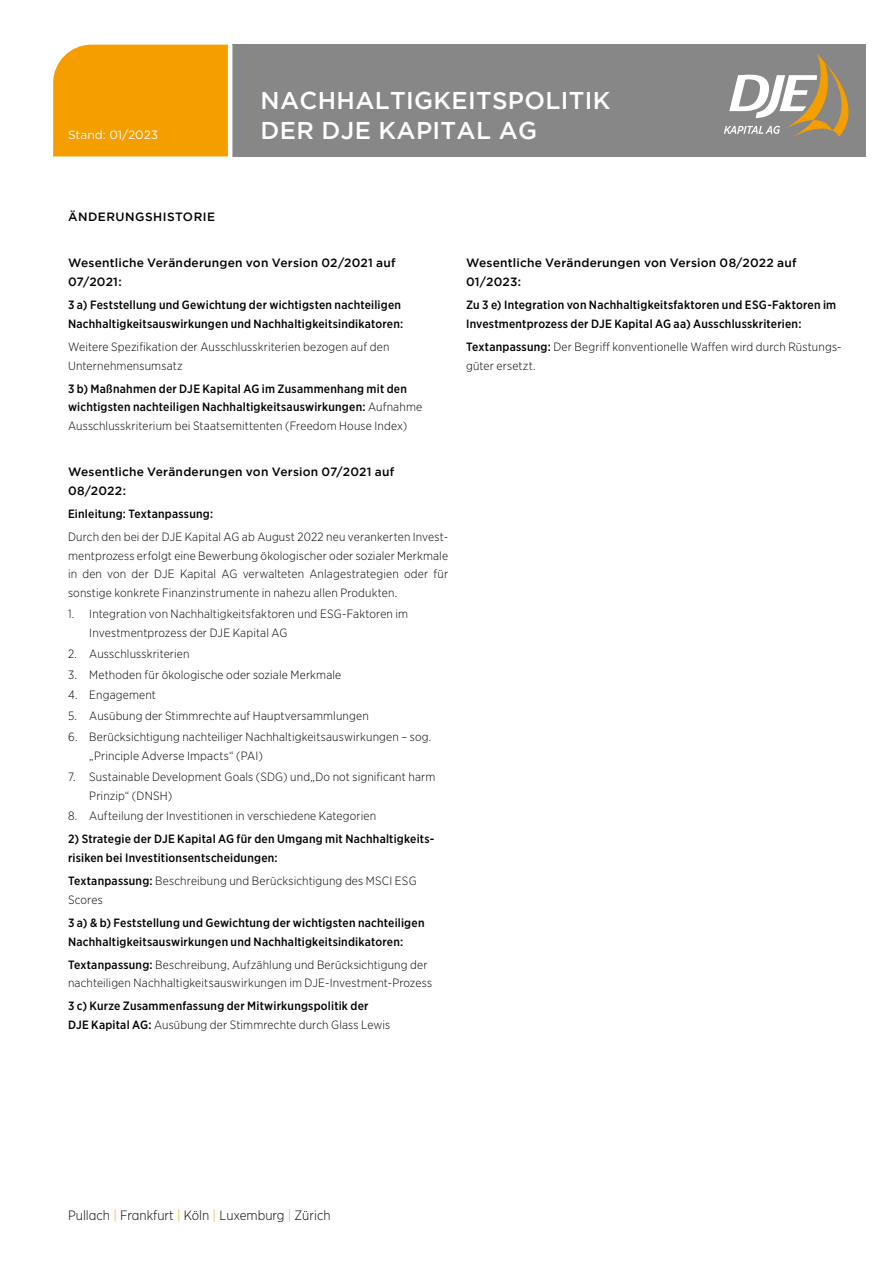
<style>
.page{position:relative;width:893px;height:1263px;background:#fff}
.page>*{position:absolute;margin:0;border:0;box-sizing:border-box;transform-origin:0 0}
.t1{font:500 24.3px "Gotham";letter-spacing:.015em;color:#fff}
.t2{font:300 13.5px "Gotham Narrow";color:#000}
.t3{font:300 12px/18.8px "Gotham Narrow";letter-spacing:.015em;color:#000}
.t4{font:500 12px/18.8px "Gotham Narrow";letter-spacing:.02em;color:#000}
.t5{font:500 12px/18.8px "Gotham";letter-spacing:.02em;color:#000}
.t6{font:500 12px "Gotham";letter-spacing:.04em;color:#000}
.t7{font:12px "Gotham";color:#fff}
.s1{font-weight:300}
.s2{font-weight:500}
.s3{color:#f59e00}
</style>
<div class="page">
<div style="left:53px;top:45px;width:175px;height:111px;background:#f59e00"></div>
<div style="left:232px;top:45px;width:633px;height:112px;background:#878787"></div>
<svg style="left:724px;top:54px;width:124px;height:83px"></svg>
<h1 class="t1" style="left:261px;top:87px;width:351px">NACHHALTIGKEITSPOLITIK</h1>
<p class="t7" style="left:68px;top:127px;width:92px">Stand: 01/2023</p>
<h1 class="t1" style="left:261px;top:116px;width:278px">DER DJE KAPITAL AG</h1>
<p class="t6" style="left:68px;top:210px;width:148px">ÄNDERUNGSHISTORIE</p>
<p class="t5" style="left:68px;top:253px;width:329px">Wesentliche Veränderungen von Version 02/2021 auf<br>07/2021:</p>
<p class="t4" style="left:68px;top:295px;width:337px">3 a) Feststellung und Gewichtung der wichtigsten nachteiligen<br>Nachhaltigkeitsauswirkungen und Nachhaltigkeitsindikatoren:</p>
<p class="t3" style="left:68px;top:337px;width:323px">Weitere Spezifikation der Ausschlusskriterien bezogen auf den<br>Unternehmensumsatz</p>
<p class="t4" style="left:68px;top:379px;width:356px">3 b) Maßnahmen der DJE Kapital AG im Zusammenhang mit den wichtigsten nachteiligen Nachhaltigkeitsauswirkungen: <span class="s1">Aufnahme<br>Ausschlusskriterium bei Staatsemittenten (Freedom House Index)</span></p>
<p class="t5" style="left:68px;top:462px;width:328px">Wesentliche Veränderungen von Version 07/2021 auf<br>08/2022:</p>
<p class="t4" style="left:68px;top:504px;width:147px">Einleitung: Textanpassung:</p>
<p class="t3" style="left:68px;top:527px;width:382px;text-align:justify">Durch den bei der DJE Kapital AG ab August 2022 neu verankerten Invest&shy;mentprozess erfolgt eine Bewerbung ökologischer oder sozialer Merkmale in den von der DJE Kapital AG verwalteten Anlagestrategien oder für sonstige konkrete Finanzinstrumente in nahezu allen Produkten.</p>
<p class="t3" style="left:89px;top:604px;width:320px;text-indent:-21px">1. Integration von Nachhaltigkeitsfaktoren und ESG-Faktoren im<br>Investmentprozess der DJE Kapital AG</p>
<p class="t3" style="left:68px;top:644px;width:123px">2. Ausschlusskriterien</p>
<p class="t3" style="left:68px;top:665px;width:275px">3. Methoden für ökologische oder soziale Merkmale</p>
<p class="t3" style="left:68px;top:685px;width:89px">4. Engagement</p>
<p class="t3" style="left:68px;top:706px;width:302px">5. Ausübung der Stimmrechte auf Hauptversammlungen</p>
<p class="t3" style="left:89px;top:727px;width:344px;text-indent:-21px">6. Berücksichtigung nachteiliger Nachhaltigkeitsauswirkungen – sog. „Principle Adverse Impacts“ (PAI)</p>
<p class="t3" style="left:89px;top:767px;width:348px;text-indent:-21px">7. Sustainable Development Goals (SDG) und„Do not significant harm<br>Prinzip“ (DNSH)</p>
<p class="t3" style="left:68px;top:806px;width:310px">8. Aufteilung der Investitionen in verschiedene Kategorien</p>
<p class="t4" style="left:68px;top:830px;width:368px">2) Strategie der DJE Kapital AG für den Umgang mit Nachhaltigkeits&shy;risiken bei Investitionsentscheidungen:</p>
<p class="t3" style="left:68px;top:871px;width:350px"><span class="s2">Textanpassung:</span> Beschreibung und Berücksichtigung des MSCI ESG<br>Scores</p>
<p class="t4" style="left:68px;top:913px;width:358px">3 a) &amp; b) Feststellung und Gewichtung der wichtigsten nachteiligen<br>Nachhaltigkeitsauswirkungen und Nachhaltigkeitsindikatoren:</p>
<p class="t3" style="left:68px;top:955px;width:366px"><span class="s2">Textanpassung:</span> Beschreibung, Aufzählung und Berücksichtigung der nachteiligen Nachhaltigkeitsauswirkungen im DJE-Investment-Prozess</p>
<p class="t4" style="left:68px;top:997px;width:324px">3 c) Kurze Zusammenfassung der Mitwirkungspolitik der<br>DJE Kapital AG: <span class="s1">Ausübung der Stimmrechte durch Glass Lewis</span></p>
<p class="t5" style="left:466px;top:253px;width:332px">Wesentliche Veränderungen von Version 08/2022 auf<br>01/2023:</p>
<p class="t4" style="left:466px;top:295px;width:372px">Zu 3 e) Integration von Nachhaltigkeitsfaktoren und ESG-Faktoren im<br>Investmentprozess der DJE Kapital AG aa) Ausschlusskriterien:</p>
<p class="t3" style="left:466px;top:337px;width:377px"><span class="s2">Textanpassung:</span> Der Begriff konventionelle Waffen wird durch Rüstungs&shy;güter ersetzt.</p>
<p class="t2" style="left:68px;top:1206px;width:264px">Pullach <span class="s3">|</span> Frankfurt <span class="s3">|</span> Köln <span class="s3">|</span> Luxemburg <span class="s3">|</span> Zürich</p>
</div>
